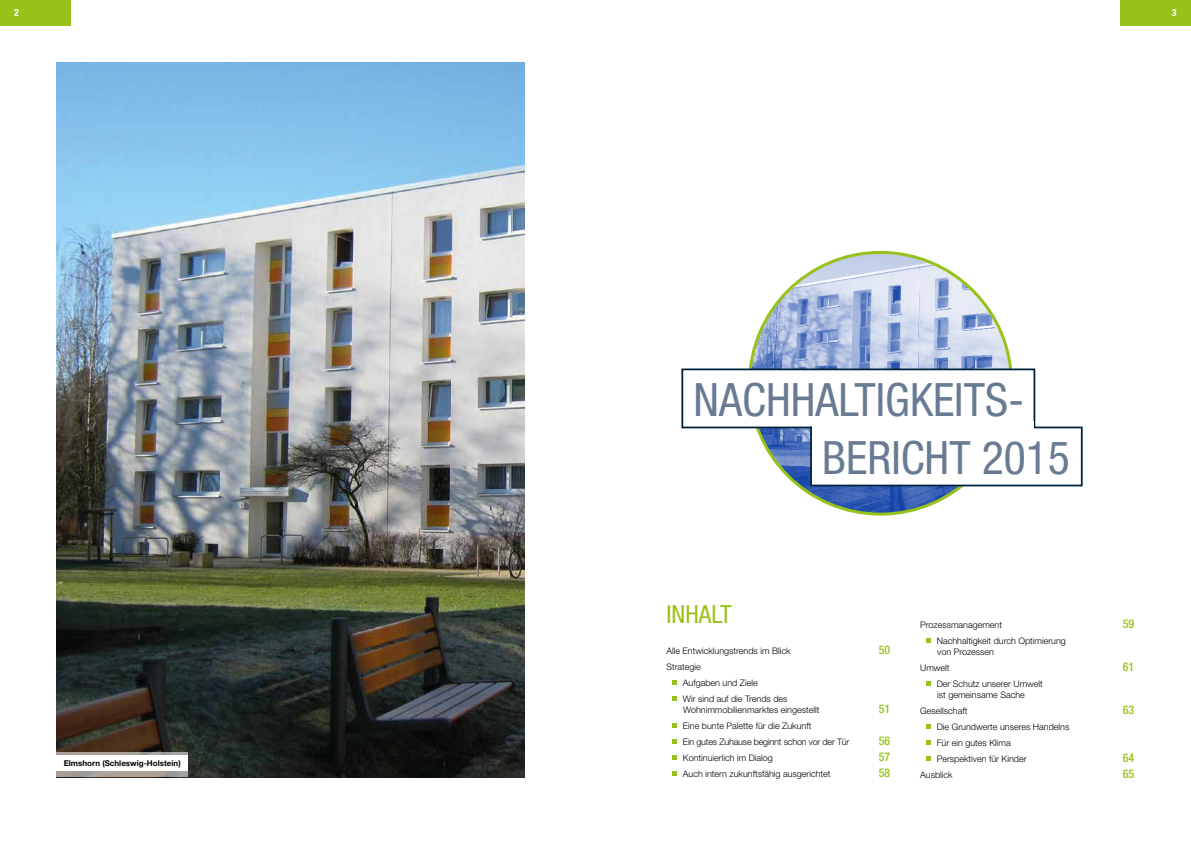
<style>
.page{position:relative;width:1191px;height:842px;background:#fff}
.page>*{position:absolute;margin:0;border:0;box-sizing:border-box;transform-origin:0 0}
.t1{font:condensed 46px/58.5px "Helvetica Neue LT";color:#687b92}
.t2{font:condensed 25px "Helvetica Neue LT";color:#97c21a}
.t3{font:500 condensed 12px "Helvetica Neue LT";color:#97c21a}
.t4{font:700 condensed 10px "Helvetica Neue LT";color:#fff}
.t5{font:300 9px/16px "Helvetica Neue LT";color:#000}
.t6{font:300 9px/16px "Helvetica Neue LT";letter-spacing:-.02em;color:#000}
.t7{font:700 8px "Helvetica Neue LT";color:#000}
</style>
<div class="page">
<img style="left:57px;top:62px;width:467px;height:715px">
<svg style="left:57px;top:752px;width:131px;height:25px"></svg>
<div style="left:57px;top:755px;width:131px;height:16px;background:#fff"></div>
<img style="left:749px;top:252px;width:262px;height:262px;border-radius:131px">
<div style="left:681px;top:368px;width:354px;height:60px;background:#fff;border:2px solid #00243e"></div>
<div style="left:810px;top:427px;width:272px;height:59px;background:#fff;border:2px solid #00243e"></div>
<div style="left:812px;top:421px;width:221px;height:15px;background:#fff"></div>
<svg style="left:672px;top:681px;width:4px;height:4px"></svg>
<svg style="left:672px;top:697px;width:4px;height:4px"></svg>
<svg style="left:672px;top:724px;width:4px;height:4px"></svg>
<svg style="left:672px;top:740px;width:4px;height:4px"></svg>
<svg style="left:672px;top:756px;width:4px;height:4px"></svg>
<svg style="left:672px;top:772px;width:4px;height:4px"></svg>
<svg style="left:926px;top:638px;width:4px;height:5px"></svg>
<svg style="left:926px;top:681px;width:4px;height:5px"></svg>
<svg style="left:926px;top:724px;width:4px;height:5px"></svg>
<svg style="left:926px;top:740px;width:4px;height:5px"></svg>
<svg style="left:926px;top:756px;width:4px;height:5px"></svg>
<div style="left:0;top:0;width:71px;height:26px;background:#97c21a"></div>
<div style="left:1120px;top:0;width:71px;height:26px;background:#97c21a"></div>
<p class="t4" style="left:14px;top:7px;width:6px">2</p>
<p class="t4" style="left:1171px;top:7px;width:6px">3</p>
<p class="t7" style="left:64px;top:758px;width:118px">Elmshorn (Schleswig-Holstein)</p>
<h1 class="t1" style="left:822px;top:370px;width:249px;text-indent:-129px">NACHHALTIGKEITS-<br>BERICHT 2015</h1>
<h2 class="t2" style="left:666px;top:599px;width:67px">INHALT</h2>
<p class="t5" style="left:666px;top:643px;width:126px">Alle Entwicklungstrends im Blick</p>
<h3 class="t3" style="left:879px;top:643px;width:13px">50</h3>
<p class="t5" style="left:683px;top:659px;width:106px;text-indent:-16px">Strategie<br>Aufgaben und Ziele<br>Wir sind auf die Trends des</p>
<p class="t5" style="left:683px;top:702px;width:138px">Wohnimmobilienmarktes eingestellt</p>
<h3 class="t3" style="left:879px;top:702px;width:13px">51</h3>
<p class="t6" style="left:683px;top:718px;width:168px">Eine bunte Palette für die Zukunft<br>Ein gutes Zuhause beginnt schon vor der Tür</p>
<h3 class="t3" style="left:879px;top:734px;width:13px">56</h3>
<p class="t5" style="left:683px;top:750px;width:92px">Kontinuierlich im Dialog</p>
<h3 class="t3" style="left:879px;top:750px;width:13px">57</h3>
<p class="t5" style="left:683px;top:766px;width:149px">Auch intern zukunftsfähig ausgerichtet</p>
<h3 class="t3" style="left:879px;top:766px;width:13px">58</h3>
<p class="t5" style="left:920px;top:616px;width:83px">Prozessmanagement</p>
<h3 class="t3" style="left:1122px;top:616px;width:13px">59</h3>
<p class="t5" style="left:936px;top:635px;width:131px;line-height:11px">Nachhaltigkeit durch Optimierung von Prozessen</p>
<p class="t5" style="left:920px;top:659px;width:31px">Umwelt</p>
<h3 class="t3" style="left:1122px;top:659px;width:13px">61</h3>
<p class="t5" style="left:936px;top:678px;width:108px;line-height:11px">Der Schutz unserer Umwelt ist gemeinsame Sache</p>
<p class="t5" style="left:920px;top:702px;width:49px">Gesellschaft</p>
<h3 class="t3" style="left:1122px;top:702px;width:13px">63</h3>
<p class="t5" style="left:936px;top:718px;width:134px">Die Grundwerte unseres Handelns<br>Für ein gutes Klima<br>Perspektiven für Kinder</p>
<h3 class="t3" style="left:1122px;top:750px;width:13px">64</h3>
<p class="t5" style="left:920px;top:766px;width:34px">Ausblick</p>
<h3 class="t3" style="left:1122px;top:766px;width:13px">65</h3>
</div>
